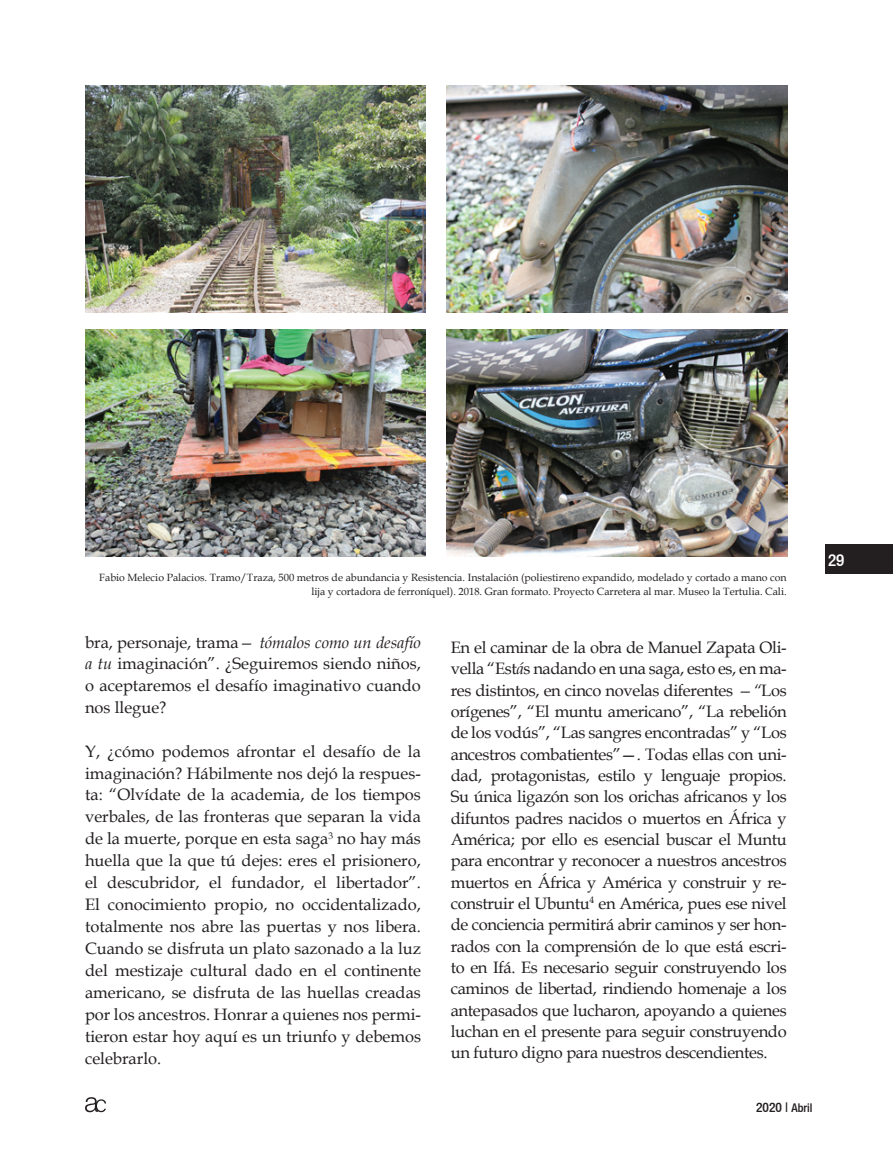
<style>
.page{position:relative;width:893px;height:1149px;background:#fff}
.page>*{position:absolute;margin:0;border:0;box-sizing:border-box;transform-origin:0 0}
.t1{font:500 condensed 16.95px "Helvetica 67";color:#fff}
.t2{font:16.5px/21.3px "Book Antiqua";color:#231f20;text-align:justify}
.t3{font:500 condensed 13.5px "Helvetica 67";color:#231f20}
.t4{font:10.5px/13.5px "Book Antiqua";color:#231f20;text-align:right}
.s1{font-style:italic}
.s2{font-size:12px}
</style>
<div class="page">
<div style="left:825px;top:544px;width:68px;height:29px;background:#231f20"></div>
<svg style="left:85px;top:1097px;width:21px;height:14px"></svg>
<img style="left:85px;top:85px;width:340px;height:227px">
<img style="left:447px;top:329px;width:340px;height:227px">
<img style="left:447px;top:85px;width:340px;height:227px">
<img style="left:85px;top:329px;width:341px;height:227px">
<p class="t4" style="left:99px;top:570px;width:689px">Fabio Melecio Palacios. Tramo/Traza, 500 metros de abundancia y Resistencia. Instalación (poliestireno expandido, modelado y cortado a mano con lija y cortadora de ferroníquel). 2018. Gran formato. Proyecto Carretera al mar. Museo la Tertulia. Cali.</p>
<p class="t2" style="left:85px;top:630px;width:337px;line-height:21.9px">bra, personaje, trama<span class="s1">— tómalos como un desafío a tu</span> imaginación”. ¿Seguiremos siendo niños, o aceptaremos el desafío imaginativo cuando nos llegue?</p>
<p class="t2" style="left:85px;top:739px;width:337px;line-height:21.9px">Y, ¿cómo podemos afrontar el desafío de la imaginación? Hábilmente nos dejó la respues&shy;ta: “Olvídate de la academia, de los tiempos verbales, de las fronteras que separan la vida de la muerte, porque en esta saga<sup>3</sup> no hay más huella que la que tú dejes: eres el prisionero, el descubridor, el fundador, el libertador”.<br>El conocimiento propio, no occidentalizado, totalmente nos abre las puertas y nos libera.<br>Cuando se disfruta un plato sazonado a la luz del mestizaje cultural dado en el continente americano, se disfruta de las huellas creadas por los ancestros. Honrar a quienes nos permi&shy;tieron estar hoy aquí es un triunfo y debemos celebrarlo.</p>
<p class="t2" style="left:451px;top:636px;width:337px">En el caminar de la obra de Manuel Zapata Oli&shy;vella “Est<span class="s1">á</span>s nadando en una saga, esto es, en ma&shy;res distintos, en cinco novelas diferentes <span class="s1">—“</span>Los orígenes”, “El muntu americano”, “La rebelión de los vodús”, “Las sangres encontradas” y “Los ancestros combatientes”—. Todas ellas con uni&shy;dad, protagonistas, estilo y lenguaje propios.<br>Su única ligazón son los orichas africanos y los difuntos padres nacidos o muertos en África y América; por ello es esencial buscar el Muntu para encontrar y reconocer a nuestros ancestros muertos en África y América y construir y re&shy;construir el Ubuntu<sup>4</sup> en América, pues ese nivel de conciencia permitirá abrir caminos y ser hon&shy;rados con la comprensión de lo que está escri&shy;to en Ifá. Es necesario seguir construyendo los caminos de libertad, rindiendo homenaje a los antepasados que lucharon, apoyando a quienes luchan en el presente para seguir construyendo un futuro digno para nuestros descendientes.</p>
<p class="t3" style="left:756px;top:1098px;width:58px">2020 | <span class="s2">Abril</span></p>
<p class="t1" style="left:828px;top:549px;width:18px">29</p>
</div>
